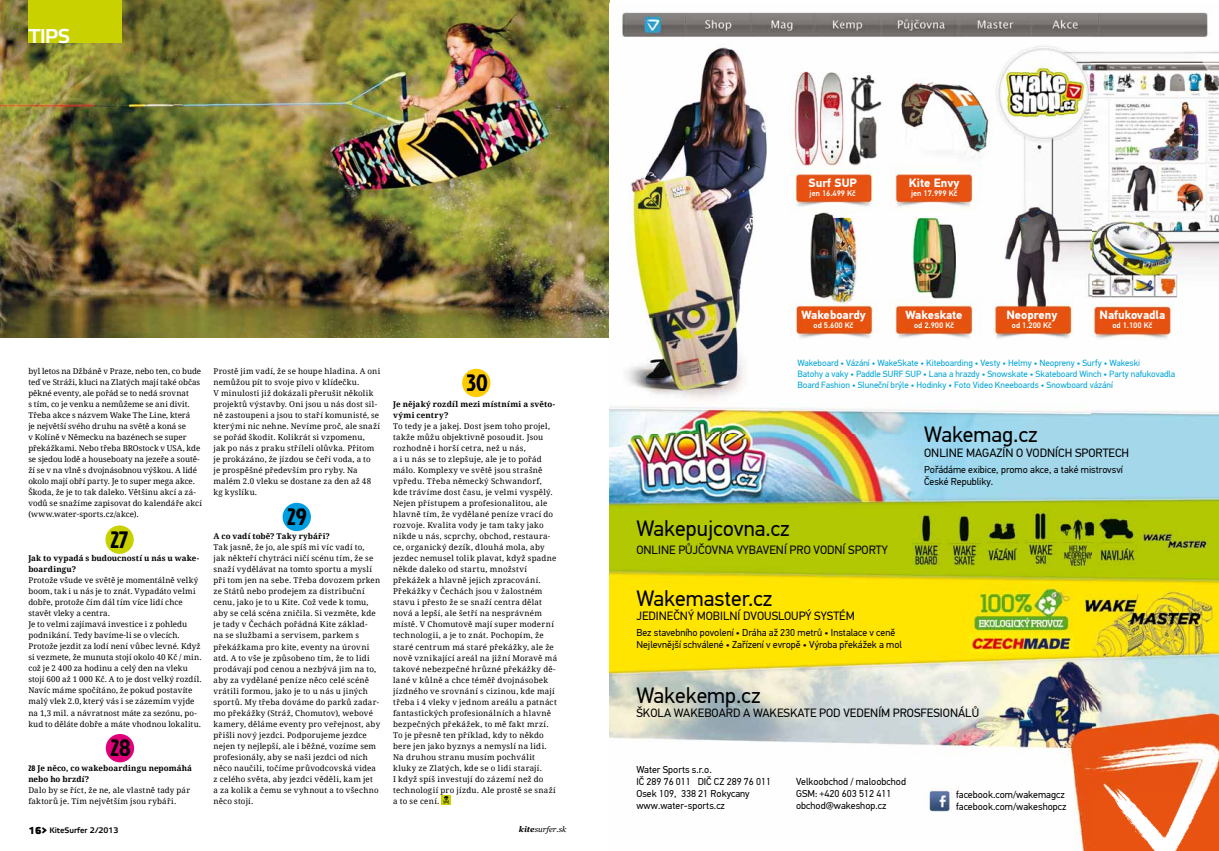
<style>
.page{position:relative;width:1219px;height:851px;background:#fff}
.page>*{position:absolute;margin:0;border:0;box-sizing:border-box;transform-origin:0 0}
.t1{font:23.7px "Jockey One";color:#000}
.t2{font:22px "PF Din Text Pro";color:#000}
.t3{font:500 20px "Etelka";color:#fff}
.t4{font:12px "PF Din Text Pro";color:#000}
.t5{font:700 12px "PF Din Text Pro";color:#fff}
.t6{font:10px/12px "PF Din Text Pro";color:#000}
.t7{font:9px/11px "PF Din Text Pro";color:#00a4d6}
.t8{font:8px/11px "Droid Serif";letter-spacing:.025em;color:#000}
.t9{font:8px/11px "Droid Serif";color:#000}
.t10{font:700 8px/11px "Droid Serif";letter-spacing:.015em;color:#000}
.t11{font:500 8px "PF Din Text Pro";color:#fff}
.t12{font:700 8px/11px "Droid Serif";letter-spacing:.035em;color:#000}
.t13{font:500 8px "Etelka";color:#000}
.t14{font:italic 8px "Georgia";color:#000}
.s1{font-family:"Jockey One";font-weight:400}
.s2{font-size:10px}
.s3{font-weight:700}
</style>
<div class="page">
<div style="left:442px;top:795px;width:9px;height:9px;background:#c9d200"></div>
<svg style="left:443px;top:796px;width:6px;height:7px"></svg>
<img style="left:0;top:0;width:609px;height:337px">
<div style="left:28px;top:0;width:94px;height:43px;background:#c9d200"></div>
<div style="left:105px;top:525px;width:29px;height:28px;background:#c9d200;border-radius:50%"></div>
<div style="left:106px;top:733px;width:28px;height:29px;background:#e2007a;border-radius:50%"></div>
<div style="left:283px;top:502px;width:28px;height:29px;background:#009ee0;border-radius:50%"></div>
<div style="left:462px;top:369px;width:28px;height:28px;background:#fecc00;border-radius:50%"></div>
<img style="left:609px;top:12px;width:610px;height:838px">
<h3 class="t3" style="left:28px;top:23px;width:41px">tips</h3>
<p class="t9" style="left:28px;top:366px;width:175px">byl letos na Džbáně v Praze, nebo ten, co bude teď ve Stráži, kluci na Zlatých mají také občas pěkné eventy, ale pořád se to nedá srovnat<br>s tím, co je venku a nemůžeme se ani divit.<br>Třeba akce s názvem Wake The Line, která<br>je největší svého druhu na světě a koná se<br>v Kolíně v Německu na bazénech se super překážkami. Nebo třeba BROstock v USA, kde se sjedou lodě a houseboaty na jezeře a soutě&shy;ží se v na vlně s dvojnásobnou výškou. A lidé okolo mají obří party. Je to super mega akce.<br>Škoda, že je to tak daleko. Většinu akcí a zá&shy;vodů se snažíme zapisovat do kalendáře akcí (www.water-sports.cz/akce).</p>
<p class="t10" style="left:28px;top:553px;width:172px">Jak to vypadá s budoucností u nás u wake&shy;boardingu?</p>
<p class="t8" style="left:28px;top:575px;width:175px">Protože všude ve světě je momentálně velký boom, tak i u nás je to znát. Vypadáto velmi dobře, protože čím dál tím více lidí chce stavět vleky a centra.<br>Je to velmi zajímavá investice i z pohledu podnikání. Tedy bavíme-li se o vlecích.<br>Protože jezdit za lodí není vůbec levné. Když si vezmete, že munuta stojí okolo 40 Kč / min. což je 2 400 za hodinu a celý den na vleku stojí 600 až 1 000 Kč. A to je dost velký rozdíl.<br>Navíc máme spočítáno, že pokud postavíte malý vlek 2.0, který vás i se zázemím vyjde na 1,3 mil. a návratnost máte za sezónu, po&shy;kud to děláte dobře a máte vhodnou lokalitu.</p>
<p class="t10" style="left:28px;top:762px;width:165px"><span class="s1">28</span> Je něco, co wakeboardingu nepomáhá nebo ho brzdí?</p>
<p class="t8" style="left:28px;top:784px;width:163px">Dalo by se říct, že ne, ale vlastně tady pár faktorů je. Tím největším jsou rybáři.</p>
<h1 class="t1" style="left:110px;top:522px;width:19px">27</h1>
<h1 class="t1" style="left:110px;top:730px;width:22px">28</h1>
<p class="t8" style="left:214px;top:366px;width:168px">Prostě jim vadí, že se houpe hladina. A oni nemůžou pít to svoje pivo v klídečku.<br>V minulosti již dokázali přerušit několik projektů výstavby. Oni jsou u nás dost sil&shy;ně zastoupeni a jsou to staří komunisté, se kterými nic nehne. Nevíme proč, ale snaží se pořád škodit. Kolikrát si vzpomenu,<br>jak po nás z praku stříleli olůvka. Přitom je prokázáno, že jízdou se čeří voda, a to<br>je prospěšné především pro ryby. Na malém 2.0 vleku se dostane za den až 48 kg kyslíku.</p>
<p class="t10" style="left:214px;top:531px;width:118px">A co vadí tobě? Taky rybáři?</p>
<p class="t8" style="left:214px;top:542px;width:168px">Tak jasně, že jo, ale spíš mi víc vadí to,<br>jak někteří chytráci ničí scénu tím, že se snaží vydělávat na tomto sportu a myslí při tom jen na sebe. Třeba dovozem prken ze Států nebo prodejem za distribuční cenu, jako je to u Kite. Což vede k tomu, aby se celá scéna zničila. Si vezměte, kde je tady v Čechách pořádná Kite základ-<br>na se službami a servisem, parkem s překážkama pro kite, eventy na úrovni atd. A to vše je způsobeno tím, že to lidi prodávají pod cenou a nezbývá jim na to, aby za vydělané peníze něco celé scéně vrátili formou, jako je to u nás u jiných sportů. My třeba dováme do parků zadar&shy;mo překážky (Stráž, Chomutov), webové kamery, děláme eventy pro veřejnost, aby přišli nový jezdci. Podporujeme jezdce nejen ty nejlepší, ale i běžné, vozíme sem profesionály, aby se naši jezdci od nich něco naučili, točíme průvodcovská videa z celého světa, aby jezdci věděli, kam jet<br>a za kolik a čemu se vyhnout a to všechno něco stojí.</p>
<h1 class="t1" style="left:287px;top:499px;width:21px">29</h1>
<h1 class="t1" style="left:467px;top:365px;width:23px">30</h1>
<p class="t12" style="left:393px;top:399px;width:164px">Je nějaký rozdíl mezi místními a světo&shy;vými centry?</p>
<p class="t8" style="left:393px;top:421px;width:166px">To tedy je a jakej. Dost jsem toho projel, takže můžu objektivně posoudit. Jsou rozhodně i horší cetra, než u nás,<br>a i u nás se to zlepšuje, ale je to pořád málo. Komplexy ve světě jsou strašně vpředu. Třeba německý Schwandorf, kde trávíme dost času, je velmi vyspělý.<br>Nejen přístupem a profesionalitou, ale hlavně tím, že vydělané peníze vrací do rozvoje. Kvalita vody je tam taky jako nikde u nás, scprchy, obchod, restaura&shy;ce, organický dezík, dlouhá mola, aby jezdec nemusel tolik plavat, když spadne někde daleko od startu, množství překážek a hlavně jejich zpracování.<br>Překážky v Čechách jsou v žalostném stavu i přesto že se snaží centra dělat nová a lepší, ale šetří na nesprávném místě. V Chomutově mají super moderní technologii, a je to znát. Pochopím, že staré centrum má staré překážky, ale že nově vznikající areál na jižní Moravě má takové nebezpečné hrůzné překážky dě&shy;lané v kůlně a chce téměř dvojnásobek jízdného ve srovnání s cizinou, kde mají třeba i 4 vleky v jednom areálu a patnáct fantastických profesionálních a hlavně bezpečných překážek, to mě fakt mrzí.<br>To je přesně ten příklad, kdy to někdo bere jen jako byznys a nemyslí na lidi.<br>Na druhou stranu musím pochválit kluky ze Zlatých, kde se o lidi starají.<br>I když spíš investují do zázemí než do technologií pro jízdu. Ale prostě se snaží a to se cení.</p>
<p class="t13" style="left:29px;top:825px;width:91px"><span class="s2">16&gt;</span> KiteSurfer 2/2013</p>
<p class="t14" style="left:519px;top:824px;width:49px"><span class="s3">kite</span>surfer.sk</p>
<h3 class="t5" style="left:809px;top:175px;width:50px">Surf SUP</h3>
<p class="t11" style="left:810px;top:188px;width:48px">jen 16.499 Kč</p>
<h3 class="t5" style="left:909px;top:175px;width:52px">Kite Envy</h3>
<p class="t11" style="left:911px;top:188px;width:48px">jen 17.999 Kč</p>
<h3 class="t5" style="left:801px;top:308px;width:66px">Wakeboardy</h3>
<p class="t11" style="left:814px;top:321px;width:41px">od 5.600 Kč</p>
<h3 class="t5" style="left:905px;top:308px;width:59px">Wakeskate</h3>
<p class="t11" style="left:914px;top:321px;width:41px">od 2.900 Kč</p>
<h3 class="t5" style="left:1006px;top:308px;width:53px">Neopreny</h3>
<p class="t11" style="left:1012px;top:321px;width:41px">od 1.200 Kč</p>
<h3 class="t5" style="left:1099px;top:308px;width:67px">Nafukovadla</h3>
<p class="t11" style="left:1112px;top:321px;width:41px">od 1.100 Kč</p>
<p class="t7" style="left:797px;top:358px;width:379px">Wakeboard • Vázání • WakeSkate • Kiteboarding • Vesty • Helmy • Neopreny • Surfy • Wakeski<br>Batohy a vaky • Paddle SURF SUP • Lana a hrazdy • Snowskate • Skateboard Winch • Party nafukovadla<br>Board Fashion • Sluneční brýle • Hodinky • Foto Video Kneeboards • Snowboard vázání</p>
<h2 class="t2" style="left:636px;top:515px;width:155px">Wakepujcovna.cz</h2>
<h3 class="t4" style="left:636px;top:543px;width:253px">ONLINE PŮJČOVNA VYBAVENÍ PRO VODNÍ SPORTY</h3>
<h2 class="t2" style="left:924px;top:422px;width:115px">Wakemag.cz</h2>
<h3 class="t4" style="left:924px;top:445px;width:207px">ONLINE MAGAZÍN O VODNÍCH SPORTECH</h3>
<p class="t6" style="left:924px;top:463px;width:200px">Pořádáme exibice, promo akce, a také mistrovsví<br>České Republiky.</p>
<h2 class="t2" style="left:636px;top:585px;width:137px">Wakemaster.cz</h2>
<h3 class="t4" style="left:636px;top:609px;width:220px">JEDINEČNÝ MOBILNÍ DVOUSLOUPÝ SYSTÉM</h3>
<p class="t6" style="left:636px;top:626px;width:267px">Bez stavebního povolení • Dráha až 230 metrů • Instalace v ceně<br>Nejlevnější schválené • Zařízení v evropě • Výroba překážek a mol</p>
<h2 class="t2" style="left:636px;top:681px;width:126px">Wakekemp.cz</h2>
<h3 class="t4" style="left:636px;top:705px;width:344px">ŠKOLA WAKEBOARD A WAKESKATE POD VEDENÍM PROSFESIONÁLŮ</h3>
<p class="t6" style="left:636px;top:764px;width:136px">Water Sports s.r.o.<br>IČ 289 76 011 DIČ CZ 289 76 011<br>Osek 109, 338 21 Rokycany www.water-sports.cz</p>
<p class="t6" style="left:796px;top:776px;width:111px">Velkoobchod / maloobchod<br>GSM: +420 603 512 411 obchod@wakeshop.cz</p>
<p class="t6" style="left:956px;top:788px;width:112px">facebook.com/wakemagcz facebook.com/wakeshopcz</p>
</div>
